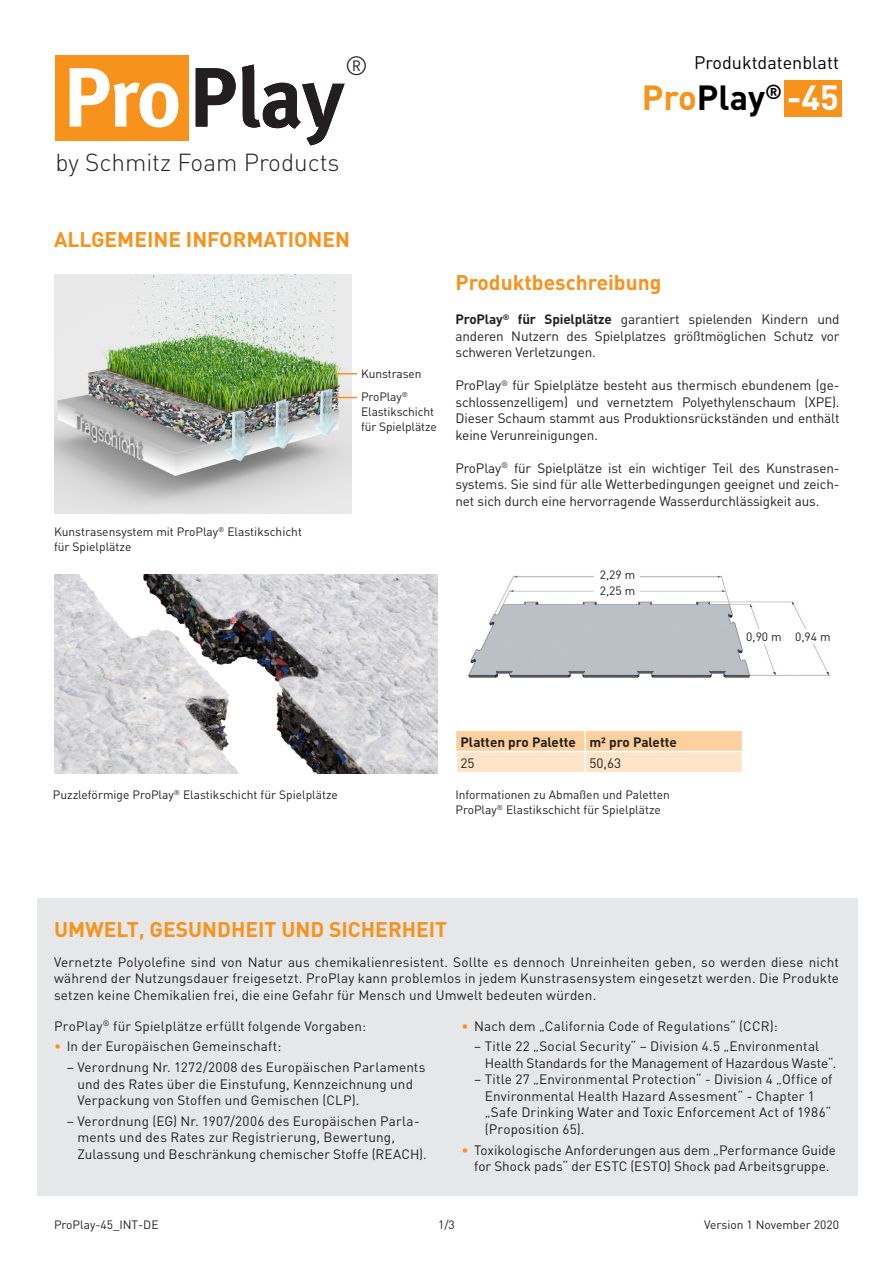
<style>
.page{position:relative;width:893px;height:1263px;background:#fff}
.page>*{position:absolute;margin:0;border:0;box-sizing:border-box;transform-origin:0 0}
.t1{font:700 34.5px "DIN";color:#000}
.t2{font:300 26.1px "DIN Pro";color:#231f20}
.t3{font:300 24.3px "DIN Pro";color:#231f20}
.t4{font:700 21px "DIN";color:#f7931d}
.t5{font:18px "DIN";color:#000}
.t6{font:13.5px/16.5px "DIN";letter-spacing:.01em;color:#231f20;text-align:justify}
.t7{font:700 13.5px "DIN";color:#231f20}
.t8{font:12px/15px "DIN";color:#231f20}
.s1{color:#f7931d}
.s2{color:#fff}
.s3{font-weight:700}
</style>
<div class="page">
<div style="left:784px;top:80px;width:58px;height:37px;background:#f7931d"></div>
<div style="left:55px;top:55px;width:134px;height:86px;background:#f7931d"></div>
<svg style="left:69px;top:68px;width:109px;height:60px"></svg>
<svg style="left:196px;top:68px;width:40px;height:59px"></svg>
<svg style="left:242px;top:65px;width:103px;height:80px"></svg>
<img style="left:54px;top:574px;width:383px;height:199px">
<svg style="left:456px;top:730px;width:286px;height:42px;background:#fddcb8"></svg>
<img style="left:468px;top:575px;width:363px;height:103px">
<img style="left:54px;top:274px;width:297px;height:239px">
<svg style="left:335px;top:373px;width:22px;height:1px"></svg>
<svg style="left:335px;top:397px;width:22px;height:1px"></svg>
<div style="left:37px;top:898px;width:820px;height:298px;background:#e6e7e9"></div>
<h2 class="t2" style="left:345px;top:48px;width:25px">®</h2>
<p class="t5" style="left:694px;top:51px;width:146px">Produktdatenblatt</p>
<p class="t1" style="left:642px;top:75px;width:199px"><span class="s1">Pro</span>Play<sup>®</sup> <span class="s2">-45</span></p>
<h3 class="t3" style="left:55px;top:146px;width:286px">by Schmitz Foam Products</h3>
<p class="t4" style="left:54px;top:226px;width:298px">ALLGEMEINE INFORMATIONEN</p>
<p class="t8" style="left:54px;top:524px;width:249px">Kunstrasensystem mit ProPlay<sup>®</sup> Elastikschicht für Spielplätze</p>
<p class="t8" style="left:361px;top:366px;width:62px">Kunstrasen</p>
<p class="t8" style="left:361px;top:389px;width:77px">ProPlay<sup>®<br></sup>Elastikschicht für Spielplätze</p>
<p class="t4" style="left:455px;top:268px;width:207px">Produktbeschreibung</p>
<p class="t6" style="left:455px;top:311px;width:386px"><span class="s3">ProPlay</span><sup>®</sup> <span class="s3">für Spielplätze</span> garantiert spielenden Kindern und anderen Nutzern des Spielplatzes größtmöglichen Schutz vor schweren Verletzungen.</p>
<p class="t6" style="left:455px;top:377px;width:386px">ProPlay<sup>®</sup> für Spielplätze besteht aus thermisch ebundenem (ge&shy;schlossenzelligem) und vernetztem Polyethylenschaum (XPE).<br>Dieser Schaum stammt aus Produktionsrückständen und enthält keine Verunreinigungen.</p>
<p class="t6" style="left:455px;top:459px;width:386px">ProPlay<sup>®</sup> für Spielplätze ist ein wichtiger Teil des Kunstrasen&shy;systems. Sie sind für alle Wetterbedingungen geeignet und zeich&shy;net sich durch eine hervorragende Wasserdurchlässigkeit aus.</p>
<p class="t8" style="left:600px;top:567px;width:37px">2,29 m</p>
<p class="t8" style="left:600px;top:583px;width:37px">2,25 m</p>
<p class="t8" style="left:746px;top:629px;width:37px">0,90 m</p>
<p class="t8" style="left:795px;top:629px;width:37px">0,94 m</p>
<p class="t7" style="left:460px;top:733px;width:117px">Platten pro Palette</p>
<p class="t7" style="left:589px;top:733px;width:89px">m² pro Palette</p>
<p class="t6" style="left:460px;top:754px;width:16px">25</p>
<p class="t6" style="left:589px;top:754px;width:33px">50,63</p>
<p class="t8" style="left:53px;top:787px;width:287px">Puzzleförmige ProPlay<sup>®</sup> Elastikschicht für Spielplätze</p>
<p class="t8" style="left:455px;top:787px;width:216px">Informationen zu Abmaßen und Paletten</p>
<p class="t8" style="left:455px;top:802px;width:207px">ProPlay<sup>®</sup> Elastikschicht für Spielplätze</p>
<p class="t4" style="left:54px;top:916px;width:395px">UMWELT, GESUNDHEIT UND SICHERHEIT</p>
<p class="t6" style="left:54px;top:953px;width:786px">Vernetzte Polyolefine sind von Natur aus chemikalienresistent. Sollte es dennoch Unreinheiten geben, so werden diese nicht während der Nutzungsdauer freigesetzt. ProPlay kann problemlos in jedem Kunstrasensystem eingesetzt werden. Die Produkte setzen keine Chemikalien frei, die eine Gefahr für Mensch und Umwelt bedeuten würden.</p>
<p class="t6" style="left:54px;top:1017px;width:313px">ProPlay<sup>®</sup> für Spielplätze erfüllt folgende Vorgaben:</p>
<p class="t6" style="left:54px;top:1038px;width:229px"><span class="s1">•</span> In der Europäischen Gemeinschaft:</p>
<p class="t6" style="left:77px;top:1059px;width:350px;text-align:left;text-indent:-11px">– Verordnung Nr. 1272/2008 des Europäischen Parlaments und des Rates über die Einstufung, Kennzeichnung und<br>Verpackung von Stoffen und Gemischen (CLP).</p>
<p class="t6" style="left:77px;top:1112px;width:351px;text-align:left;text-indent:-11px">– Verordnung (EG) Nr. 1907/2006 des Europäischen Parla&shy;ments und des Rates zur Registrierung, Bewertung,<br>Zulassung und Beschränkung chemischer Stoffe (REACH).</p>
<p class="t6" style="left:461px;top:1017px;width:318px"><span class="s1">•</span> Nach dem „California Code of Regulations“ (CCR):</p>
<p class="t6" style="left:485px;top:1038px;width:353px;text-indent:-11px">– Title 22 „Social Security“ – Division 4.5 „Environmental<br>Health Standards for the Management of Hazardous Waste“.</p>
<p class="t6" style="left:485px;top:1071px;width:349px;text-align:left;text-indent:-11px">– Title 27 „Environmental Protection“ - Division 4 „Office of Environmental Health Hazard Assesment“ - Chapter 1 „Safe Drinking Water and Toxic Enforcement Act of 1986“ (Proposition 65).</p>
<p class="t6" style="left:461px;top:1141px;width:376px;text-align:center"><span class="s1">•</span> Toxikologische Anforderungen aus dem „Performance Guide for Shock pads“ der ESTC (ESTO) Shock pad Arbeitsgruppe.</p>
<p class="t8" style="left:54px;top:1217px;width:106px">ProPlay-45_INT-DE</p>
<p class="t8" style="left:438px;top:1217px;width:18px">1/3</p>
<p class="t8" style="left:704px;top:1217px;width:136px">Version 1 November 2020</p>
</div>
